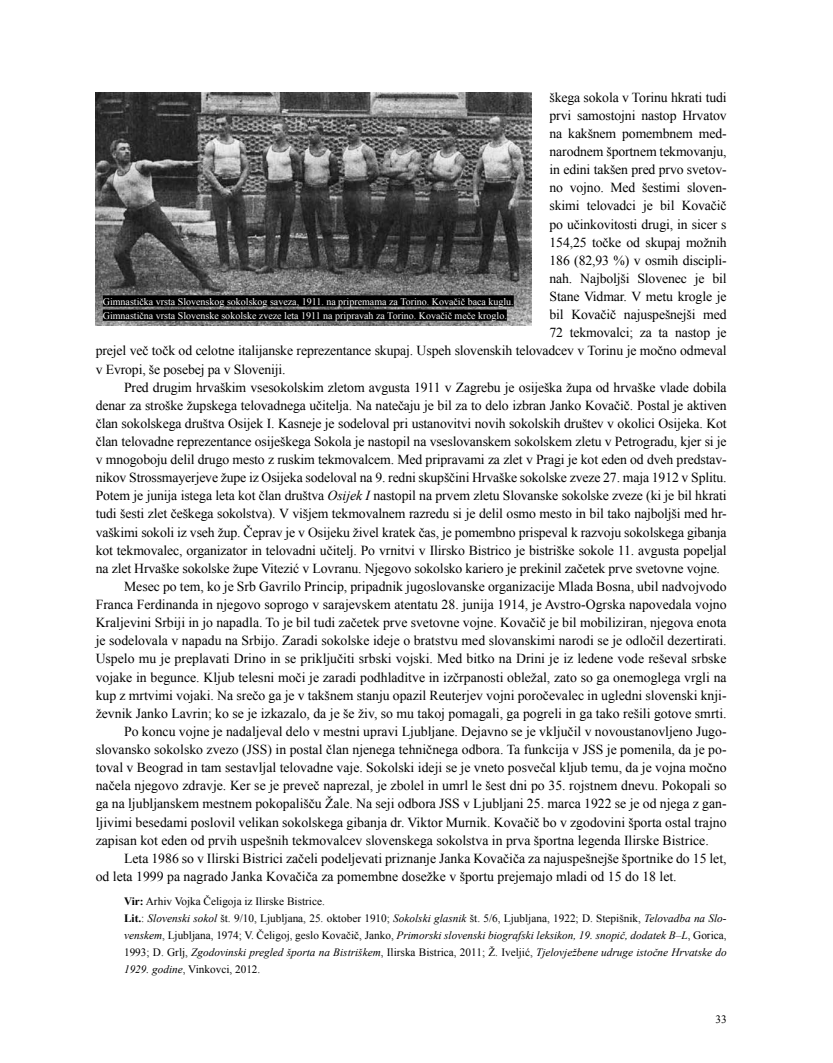
<style>
.page{position:relative;width:833px;height:1063px;background:#fff}
.page>*{position:absolute;margin:0;border:0;box-sizing:border-box;transform-origin:0 0}
.t1{font:13.75px "Times New Roman";color:#000}
.t2{font:11.25px/16.9px "Times New Roman";color:#000}
.t3{font:10px/14.1px "Times New Roman";color:#fff}
.s1{font-style:italic}
.s2{font-weight:700}
</style>
<div class="page">
<img style="left:96px;top:92px;width:436px;height:234px">
<div style="left:103px;top:295px;width:411px;height:12px;background:#000"></div>
<div style="left:103px;top:310px;width:404px;height:11px;background:#000"></div>
<p class="t1" style="left:549px;top:88px;width:179px">škega sokola v Torinu hkrati tudi</p>
<p class="t1" style="left:549px;top:106px;width:179px">prvi samostojni nastop Hrvatov</p>
<p class="t1" style="left:549px;top:124px;width:179px">na kakšnem pomembnem med-</p>
<p class="t1" style="left:549px;top:142px;width:179px">narodnem športnem tekmovanju,</p>
<p class="t1" style="left:549px;top:160px;width:179px">in edini takšen pred prvo svetov-</p>
<p class="t1" style="left:549px;top:178px;width:179px">no vojno. Med šestimi sloven-</p>
<p class="t1" style="left:549px;top:197px;width:179px">skimi telovadci je bil Kovačič</p>
<p class="t1" style="left:549px;top:215px;width:179px">po učinkovitosti drugi, in sicer s</p>
<p class="t1" style="left:549px;top:233px;width:179px">154,25 točke od skupaj možnih</p>
<p class="t1" style="left:549px;top:251px;width:179px">186 (82,93 %) v osmih discipli-</p>
<p class="t1" style="left:549px;top:269px;width:179px">nah. Najboljši Slovenec je bil</p>
<p class="t1" style="left:549px;top:287px;width:179px">Stane Vidmar. V metu krogle je</p>
<p class="t1" style="left:549px;top:305px;width:179px">bil Kovačič najuspešnejši med</p>
<p class="t1" style="left:549px;top:323px;width:179px">72 tekmovalci; za ta nastop je</p>
<p class="t1" style="left:96px;top:342px;width:632px">prejel več točk od celotne italijanske reprezentance skupaj. Uspeh slovenskih telovadcev v Torinu je močno odmeval</p>
<p class="t1" style="left:96px;top:360px;width:191px">v Evropi, še posebej pa v Sloveniji.</p>
<p class="t1" style="left:124px;top:378px;width:604px">Pred drugim hrvaškim vsesokolskim zletom avgusta 1911 v Zagrebu je osiješka župa od hrvaške vlade dobila</p>
<p class="t1" style="left:96px;top:396px;width:632px">denar za stroške župskega telovadnega učitelja. Na natečaju je bil za to delo izbran Janko Kovačič. Postal je aktiven</p>
<p class="t1" style="left:96px;top:414px;width:632px">član sokolskega društva Osijek I. Kasneje je sodeloval pri ustanovitvi novih sokolskih društev v okolici Osijeka. Kot</p>
<p class="t1" style="left:96px;top:432px;width:632px">član telovadne reprezentance osiješkega Sokola je nastopil na vseslovanskem sokolskem zletu v Petrogradu, kjer si je</p>
<p class="t1" style="left:96px;top:450px;width:632px">v mnogoboju delil drugo mesto z ruskim tekmovalcem. Med pripravami za zlet v Pragi je kot eden od dveh predstav-</p>
<p class="t1" style="left:96px;top:468px;width:632px">nikov Strossmayerjeve župe iz Osijeka sodeloval na 9. redni skupščini Hrvaške sokolske zveze 27. maja 1912 v Splitu.</p>
<p class="t1" style="left:96px;top:487px;width:632px">Potem je junija istega leta kot član društva <span class="s1">Osijek I</span> nastopil na prvem zletu Slovanske sokolske zveze (ki je bil hkrati</p>
<p class="t1" style="left:96px;top:505px;width:632px">tudi šesti zlet češkega sokolstva). V višjem tekmovalnem razredu si je delil osmo mesto in bil tako najboljši med hr-</p>
<p class="t1" style="left:96px;top:523px;width:632px">vaškimi sokoli iz vseh žup. Čeprav je v Osijeku živel kratek čas, je pomembno prispeval k razvoju sokolskega gibanja</p>
<p class="t1" style="left:96px;top:541px;width:632px">kot tekmovalec, organizator in telovadni učitelj. Po vrnitvi v Ilirsko Bistrico je bistriške sokole 11. avgusta popeljal</p>
<p class="t1" style="left:96px;top:559px;width:626px">na zlet Hrvaške sokolske župe Vitezić v Lovranu. Njegovo sokolsko kariero je prekinil začetek prve svetovne vojne.</p>
<p class="t1" style="left:124px;top:577px;width:604px">Mesec po tem, ko je Srb Gavrilo Princip, pripadnik jugoslovanske organizacije Mlada Bosna, ubil nadvojvodo</p>
<p class="t1" style="left:96px;top:595px;width:632px">Franca Ferdinanda in njegovo soprogo v sarajevskem atentatu 28. junija 1914, je Avstro-Ogrska napovedala vojno</p>
<p class="t1" style="left:96px;top:613px;width:632px">Kraljevini Srbiji in jo napadla. To je bil tudi začetek prve svetovne vojne. Kovačič je bil mobiliziran, njegova enota</p>
<p class="t1" style="left:96px;top:631px;width:632px">je sodelovala v napadu na Srbijo. Zaradi sokolske ideje o bratstvu med slovanskimi narodi se je odločil dezertirati.</p>
<p class="t1" style="left:96px;top:650px;width:632px">Uspelo mu je preplavati Drino in se priključiti srbski vojski. Med bitko na Drini je iz ledene vode reševal srbske</p>
<p class="t1" style="left:96px;top:668px;width:632px">vojake in begunce. Kljub telesni moči je zaradi podhladitve in izčrpanosti obležal, zato so ga onemoglega vrgli na</p>
<p class="t1" style="left:96px;top:686px;width:632px">kup z mrtvimi vojaki. Na srečo ga je v takšnem stanju opazil Reuterjev vojni poročevalec in ugledni slovenski knji-</p>
<p class="t1" style="left:96px;top:704px;width:632px">ževnik Janko Lavrin; ko se je izkazalo, da je še živ, so mu takoj pomagali, ga pogreli in ga tako rešili gotove smrti.</p>
<p class="t1" style="left:124px;top:722px;width:604px">Po koncu vojne je nadaljeval delo v mestni upravi Ljubljane. Dejavno se je vključil v novoustanovljeno Jugo-</p>
<p class="t1" style="left:96px;top:740px;width:632px">slovansko sokolsko zvezo (JSS) in postal član njenega tehničnega odbora. Ta funkcija v JSS je pomenila, da je po-</p>
<p class="t1" style="left:96px;top:758px;width:632px">toval v Beograd in tam sestavljal telovadne vaje. Sokolski ideji se je vneto posvečal kljub temu, da je vojna močno</p>
<p class="t1" style="left:96px;top:776px;width:632px">načela njegovo zdravje. Ker se je preveč naprezal, je zbolel in umrl le šest dni po 35. rojstnem dnevu. Pokopali so</p>
<p class="t1" style="left:96px;top:795px;width:632px">ga na ljubljanskem mestnem pokopališču Žale. Na seji odbora JSS v Ljubljani 25. marca 1922 se je od njega z gan-</p>
<p class="t1" style="left:96px;top:813px;width:632px">ljivimi besedami poslovil velikan sokolskega gibanja dr. Viktor Murnik. Kovačič bo v zgodovini športa ostal trajno</p>
<p class="t1" style="left:96px;top:831px;width:614px">zapisan kot eden od prvih uspešnih tekmovalcev slovenskega sokolstva in prva športna legenda Ilirske Bistrice.</p>
<p class="t1" style="left:124px;top:849px;width:604px">Leta 1986 so v Ilirski Bistrici začeli podeljevati priznanje Janka Kovačiča za najuspešnejše športnike do 15 let,</p>
<p class="t1" style="left:96px;top:867px;width:582px">od leta 1999 pa nagrado Janka Kovačiča za pomembne dosežke v športu prejemajo mladi od 15 do 18 let.</p>
<p class="t2" style="left:124px;top:893px;width:604px"><span class="s2">Vir:</span> Arhiv Vojka Čeligoja iz Ilirske Bistrice.<br><span class="s2">Lit.</span>: <span class="s1">Slovenski sokol</span> št. 9/10, Ljubljana, 25. oktober 1910; <span class="s1">Sokolski glasnik</span> št. 5/6, Ljubljana, 1922; D. Stepišnik, <span class="s1">Telovadba na Slo&shy;venskem</span>, Ljubljana, 1974; V. Čeligoj, geslo Kovačič, Janko, <span class="s1">Primorski slovenski biografski leksikon, 19. snopič, dodatek B–L</span>, Gorica, 1993; D. Grlj, <span class="s1">Zgodovinski pregled športa na Bistriškem</span>, Ilirska Bistrica, 2011; Ž. Iveljić, <span class="s1">Tjelovježbene udruge istočne Hrvatske do 1929. godine</span>, Vinkovci, 2012.</p>
<p class="t3" style="left:103px;top:294px;width:412px">Gimnastička vrsta Slovenskog sokolskog saveza, 1911. na pripremama za Torino. Kovačič baca kuglu.<br>Gimnastična vrsta Slovenske sokolske zveze leta 1911 na pripravah za Torino. Kovačič meče kroglo.</p>
<p class="t2" style="left:715px;top:1010px;width:13px">33</p>
</div>
